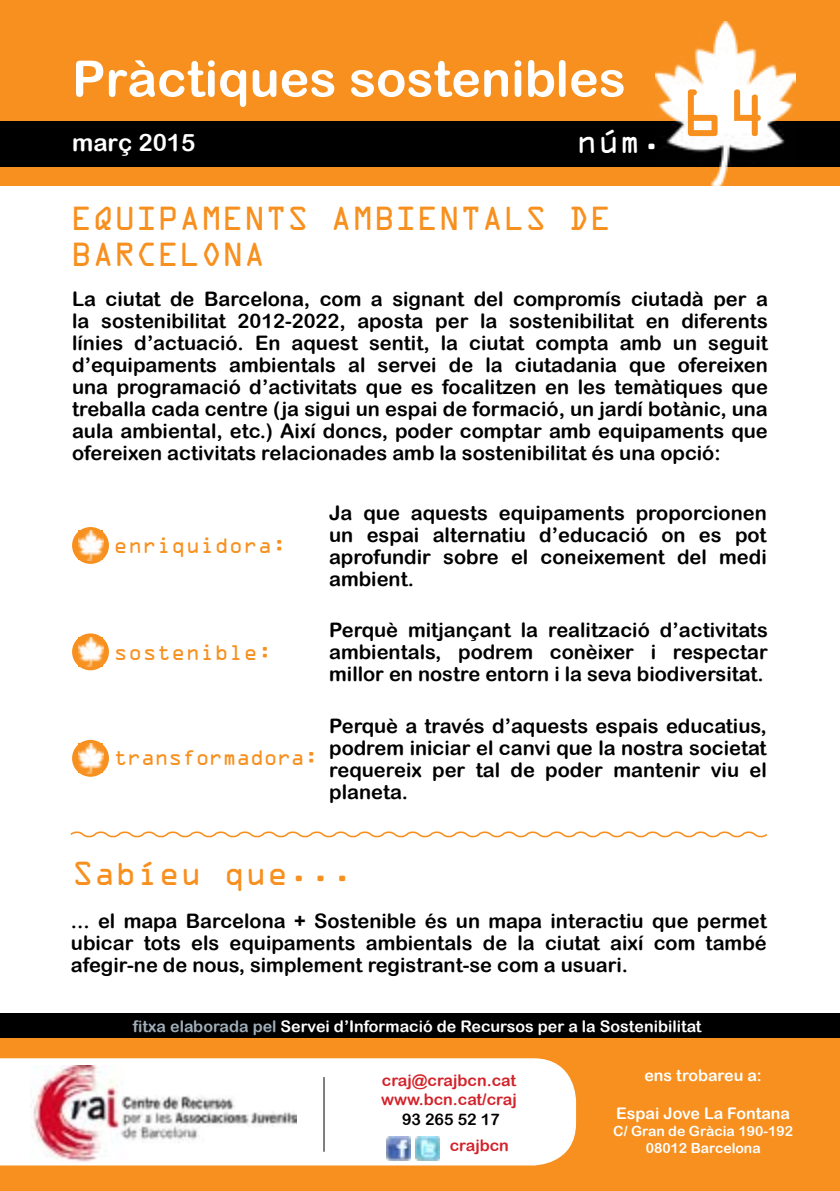
<style>
.page{position:relative;width:840px;height:1191px;background:#fff}
.page>*{position:absolute;margin:0;border:0;box-sizing:border-box;transform-origin:0 0}
.t1{font:50px "Arial Rounded MT Bold";color:#fff}
.t2{font:30px/36px "OCRA Std";color:#f7901e}
.t3{font:30px "OCRA Std";color:#fff}
.t4{font:24px "Arial Rounded MT Bold";color:#fff}
.t5{font:20px/22px "Arial Rounded MT Bold";color:#000;text-align:justify}
.t6{font:20px "OCRA Std";color:#f7901e}
.t7{font:20px "OCRA Std";letter-spacing:-.04em;color:#f7901e}
.t8{font:16px "Arial Rounded MT Bold";color:#fff}
.t9{font:16px/19.2px "Arial Rounded MT Bold";color:#d2232a}
.t10{font:16px "Arial Rounded MT Bold";color:#000}
.t11{font:14px/16.8px "Arial Rounded MT Bold";color:#fff;text-align:center}
.s1{color:#a0afb9}
</style>
<div class="page">
<div style="left:0;top:1037px;width:839px;height:154px;background:#f7901e"></div>
<div style="left:0;top:1058px;width:575px;height:107px;background:#fff"></div>
<div style="left:0;top:0;width:839px;height:185px;background:#f7901e"></div>
<div style="left:0;top:121px;width:839px;height:45px;background:#000"></div>
<img style="left:655px;top:21px;width:139px;height:164px">
<div style="left:0;top:1013px;width:839px;height:24px;background:#000"></div>
<img style="left:31px;top:1066px;width:265px;height:96px">
<svg style="left:72px;top:527px;width:37px;height:37px"></svg>
<hr style="left:323px;top:1077px;width:1px;height:74px;background:#000">
<img style="left:78px;top:531px;width:25px;height:29px">
<svg style="left:72px;top:633px;width:37px;height:37px"></svg>
<img style="left:78px;top:637px;width:25px;height:29px">
<div style="left:72px;top:740px;width:37px;height:36px;background:#f7901e;border-radius:50%"></div>
<img style="left:78px;top:743px;width:25px;height:30px">
<svg style="left:70px;top:831px;width:697px;height:7px"></svg>
<img style="left:386px;top:1136px;width:24px;height:24px">
<img style="left:415px;top:1136px;width:24px;height:24px">
<h1 class="t1" style="left:72px;top:49px;width:555px">Pràctiques sostenibles</h1>
<p class="t4" style="left:72px;top:128px;width:125px">març 2015</p>
<h2 class="t3" style="left:575px;top:128px;width:193px">núm. <sup>64</sup></h2>
<h2 class="t2" style="left:71px;top:204px;width:542px">EQUIPAMENTS AMBIENTALS DE<br>BARCELONA</h2>
<p class="t5" style="left:72px;top:288px;width:697px">La ciutat de Barcelona, com a signant del compromís ciutadà per a la sostenibilitat 2012-2022, aposta per la sostenibilitat en diferents línies d’actuació. En aquest sentit, la ciutat compta amb un seguit d’equipaments ambientals al servei de la ciutadania que ofereixen una programació d’activitats que es focalitzen en les temàtiques que treballa cada centre (ja sigui un espai de formació, un jardí botànic, una aula ambiental, etc.) Així doncs, poder comptar amb equipaments que ofereixen activitats relacionades amb la sostenibilitat és una opció:</p>
<p class="t6" style="left:114px;top:536px;width:174px">enriquidora:</p>
<p class="t6" style="left:114px;top:643px;width:160px">sostenible:</p>
<p class="t7" style="left:114px;top:749px;width:206px">transformadora:</p>
<p class="t5" style="left:329px;top:501px;width:439px">Ja que aquests equipaments proporcionen un espai alternatiu d’educació on es pot aprofundir sobre el coneixement del medi ambient.</p>
<p class="t5" style="left:329px;top:619px;width:440px">Perquè mitjançant la realització d’activitats ambientals, podrem conèixer i respectar millor en nostre entorn i la seva biodiversitat.</p>
<p class="t5" style="left:329px;top:714px;width:439px">Perquè a través d’aquests espais educatius, podrem iniciar el canvi que la nostra societat requereix per tal de poder mantenir viu el planeta.</p>
<h2 class="t2" style="left:72px;top:858px;width:282px">Sabíeu que...</h2>
<p class="t5" style="left:71px;top:909px;width:697px">... el mapa Barcelona + Sostenible és un mapa interactiu que permet ubicar tots els equipaments ambientals de la ciutat així com també afegir-ne de nous, simplement registrant-se com a usuari.</p>
<p class="t8" style="left:133px;top:1017px;width:570px"><span class="s1">fitxa elaborada pel</span> Servei d’Informació de Recursos per a la Sostenibilitat</p>
<p class="t8" style="left:644px;top:1065px;width:119px">ens trobareu a:</p>
<p class="t8" style="left:616px;top:1103px;width:175px">Espai Jove La Fontana</p>
<p class="t11" style="left:613px;top:1122px;width:181px">C/ Gran de Gràcia 190-192<br>08012 Barcelona</p>
<p class="t9" style="left:381px;top:1070px;width:137px">craj@crajbcn.cat www.bcn.cat/craj</p>
<p class="t10" style="left:402px;top:1109px;width:99px">93 265 52 17</p>
<p class="t9" style="left:449px;top:1135px;width:61px">crajbcn</p>
</div>
